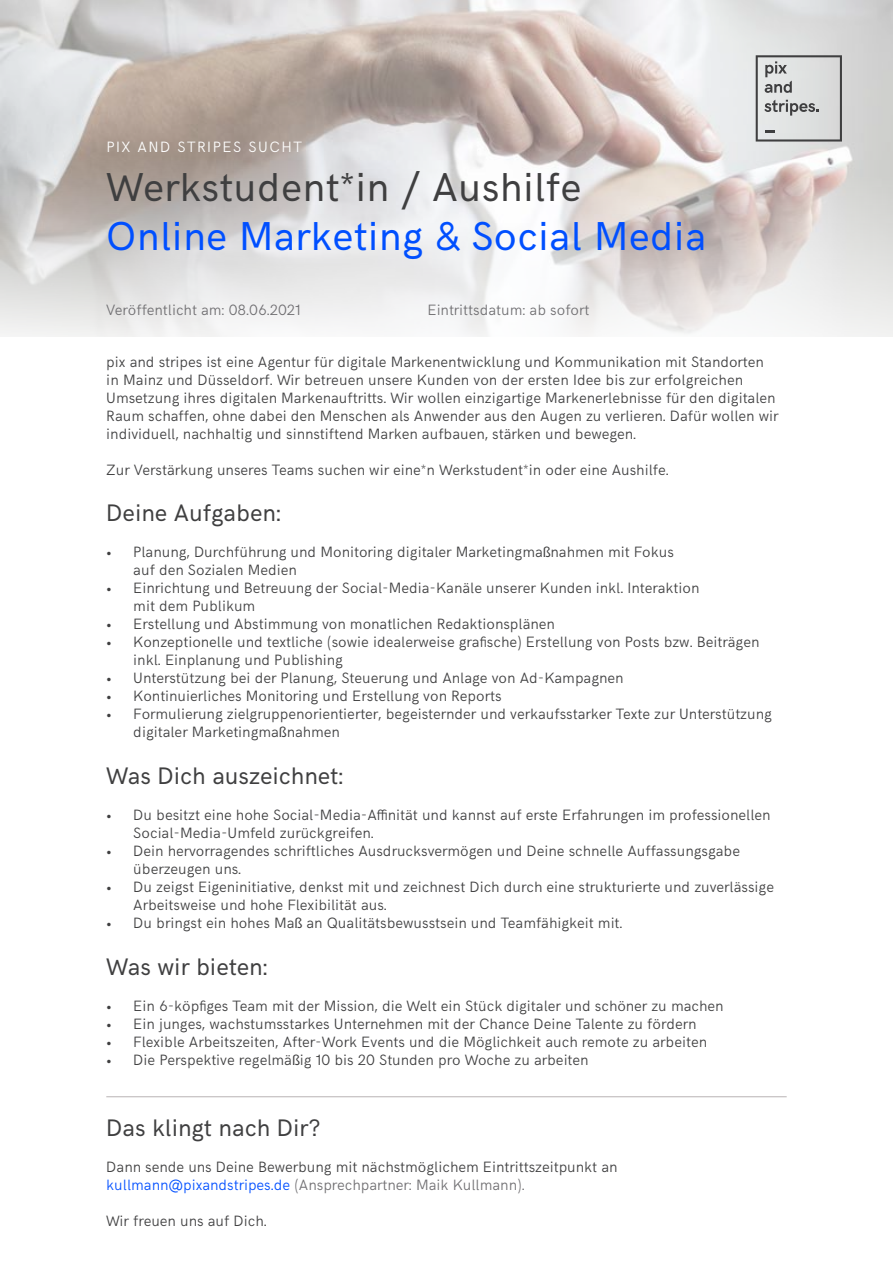
<style>
.page{position:relative;width:893px;height:1263px;background:#fff}
.page>*{position:absolute;margin:0;border:0;box-sizing:border-box;transform-origin:0 0}
.t1{font:40.5px "HK Grotesk";letter-spacing:.01em;color:#004fff}
.t2{font:40.5px "HK Grotesk";letter-spacing:.01em;color:#3f3f40}
.t3{font:24px "HK Grotesk";color:#3f3f40}
.t4{font:300 15px/18px "HK Grotesk";color:#3f3f40}
.t5{font:300 15px "HK Grotesk";color:#706f72}
.t6{font:300 15px "HK Grotesk";letter-spacing:.1em;color:#fff}
.s1{color:#004fff}
.s2{color:#706f72}
</style>
<div class="page">
<img style="left:0;top:0;width:893px;height:336px">
<svg style="left:756px;top:55px;width:86px;height:87px;background:#c4c6c6"></svg>
<hr style="left:106px;top:1096px;width:681px;height:1px;background:#b8b3b4">
<p class="t6" style="left:106px;top:136px;width:197px">PIX AND STRIPES SUCHT</p>
<h1 class="t2" style="left:106px;top:156px;width:476px">Werkstudent*in / Aushilfe</h1>
<h1 class="t1" style="left:106px;top:205px;width:601px">Online Marketing &amp; Social Media</h1>
<p class="t5" style="left:106px;top:299px;width:196px">Veröffentlicht am: 08.06.2021</p>
<p class="t5" style="left:427px;top:299px;width:164px">Eintrittsdatum: ab sofort</p>
<p class="t4" style="left:106px;top:351px;width:674px">pix and stripes ist eine Agentur für digitale Markenentwicklung und Kommunikation mit Standorten in Mainz und Düsseldorf. Wir betreuen unsere Kunden von der ersten Idee bis zur erfolgreichen Umsetzung ihres digitalen Markenauftritts. Wir wollen einzigartige Markenerlebnisse für den digitalen Raum schaffen, ohne dabei den Menschen als Anwender aus den Augen zu verlieren. Dafür wollen wir individuell, nachhaltig und sinnstiftend Marken aufbauen, stärken und bewegen.</p>
<p class="t4" style="left:106px;top:459px;width:564px">Zur Verstärkung unseres Teams suchen wir eine*n Werkstudent*in oder eine Aushilfe.</p>
<h2 class="t3" style="left:106px;top:495px;width:176px">Deine Aufgaben:</h2>
<p class="t4" style="left:133px;top:542px;width:542px;text-indent:-27px">• Planung, Durchführung und Monitoring digitaler Marketingmaßnahmen mit Fokus auf den Sozialen Medien</p>
<p class="t4" style="left:133px;top:578px;width:568px;text-indent:-27px">• Einrichtung und Betreuung der Social-Media-Kanäle unserer Kunden inkl. Interaktion mit dem Publikum</p>
<p class="t4" style="left:106px;top:614px;width:450px">• Erstellung und Abstimmung von monatlichen Redaktionsplänen</p>
<p class="t4" style="left:133px;top:632px;width:628px;text-indent:-27px">• Konzeptionelle und textliche (sowie idealerweise grafische) Erstellung von Posts bzw. Beiträgen inkl. Einplanung und Publishing</p>
<p class="t4" style="left:106px;top:668px;width:519px">• Unterstützung bei der Planung, Steuerung und Anlage von Ad-Kampagnen</p>
<p class="t4" style="left:106px;top:686px;width:397px">• Kontinuierliches Monitoring und Erstellung von Reports</p>
<p class="t4" style="left:133px;top:704px;width:640px;text-indent:-27px">• Formulierung zielgruppenorientierter, begeisternder und verkaufsstarker Texte zur Unterstützung digitaler Marketingmaßnahmen</p>
<h2 class="t3" style="left:106px;top:758px;width:238px">Was Dich auszeichnet:</h2>
<p class="t4" style="left:133px;top:805px;width:639px;text-indent:-27px">• Du besitzt eine hohe Social-Media-Affinität und kannst auf erste Erfahrungen im professionellen<br>Social-Media-Umfeld zurückgreifen.</p>
<p class="t4" style="left:133px;top:841px;width:608px;text-indent:-27px">• Dein hervorragendes schriftliches Ausdrucksvermögen und Deine schnelle Auffassungsgabe überzeugen uns.</p>
<p class="t4" style="left:133px;top:877px;width:642px;text-indent:-27px">• Du zeigst Eigeninitiative, denkst mit und zeichnest Dich durch eine strukturierte und zuverlässige<br>Arbeitsweise und hohe Flexibilität aus.</p>
<p class="t4" style="left:106px;top:913px;width:518px">• Du bringst ein hohes Maß an Qualitätsbewusstsein und Teamfähigkeit mit.</p>
<h2 class="t3" style="left:106px;top:949px;width:163px">Was wir bieten:</h2>
<p class="t4" style="left:106px;top:996px;width:619px">• Ein 6-köpfiges Team mit der Mission, die Welt ein Stück digitaler und schöner zu machen</p>
<p class="t4" style="left:106px;top:1014px;width:592px">• Ein junges, wachstumsstarkes Unternehmen mit der Chance Deine Talente zu fördern</p>
<p class="t4" style="left:106px;top:1032px;width:602px">• Flexible Arbeitszeiten, After-Work Events und die Möglichkeit auch remote zu arbeiten</p>
<p class="t4" style="left:106px;top:1050px;width:484px">• Die Perspektive regelmäßig 10 bis 20 Stunden pro Woche zu arbeiten</p>
<h2 class="t3" style="left:106px;top:1109px;width:216px">Das klingt nach Dir?</h2>
<p class="t4" style="left:106px;top:1156px;width:513px">Dann sende uns Deine Bewerbung mit nächstmöglichem Eintrittszeitpunkt an <span class="s1">kullmann@pixandstripes.de</span> <span class="s2">(Ansprechpartner: Maik Kullmann).</span></p>
<p class="t4" style="left:106px;top:1210px;width:162px">Wir freuen uns auf Dich.</p>
</div>
